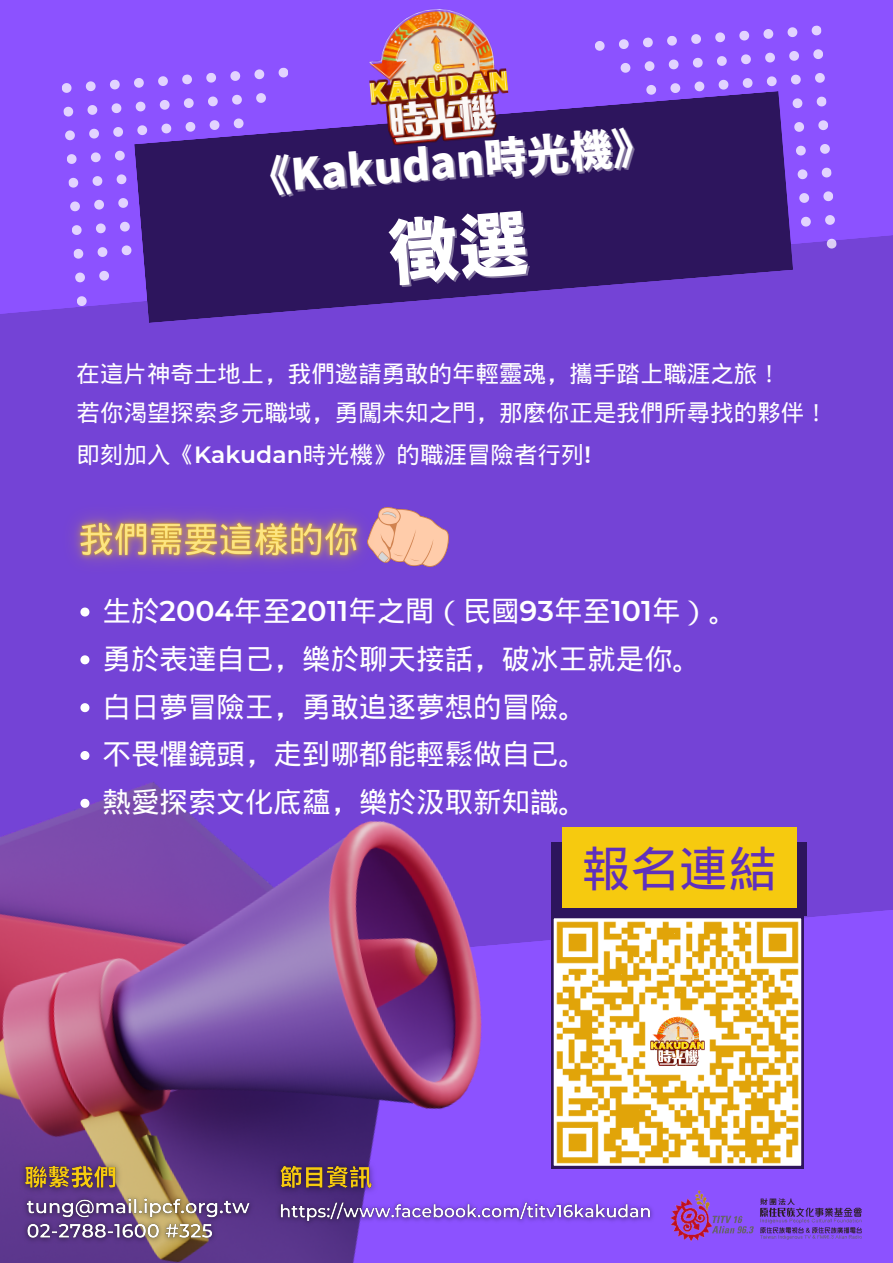
<style>
.page{position:relative;width:893px;height:1263px;background:#8c52ff}
.page>*{position:absolute;margin:0;border:0;box-sizing:border-box;transform-origin:0 0}
.t1{font:48.75px "Wen Quan Yi Micro Hei";color:#5f30bd}
.t2{font:42.83px "Gen Seki Gothic TW H";color:#fff}
.t3{font:28.5px "Wen Quan Yi Micro Hei";color:#fff}
.t4{font:23.48px/38.8px "Wen Quan Yi Micro Hei";color:#fff}
.s1{font-family:"Montserrat";font-weight:600}
</style>
<div class="page">
<div style="left:0;top:235px;width:893px;height:772px;background:#7443d6"></div>
<img style="left:0;top:720px;width:581px;height:543px">
<svg style="left:77px;top:296px;width:10px;height:10px"></svg>
<svg style="left:75px;top:272px;width:10px;height:11px"></svg>
<svg style="left:99px;top:270px;width:10px;height:11px"></svg>
<svg style="left:73px;top:249px;width:11px;height:10px"></svg>
<svg style="left:97px;top:247px;width:11px;height:10px"></svg>
<svg style="left:121px;top:245px;width:11px;height:11px"></svg>
<svg style="left:72px;top:225px;width:10px;height:10px"></svg>
<svg style="left:96px;top:223px;width:10px;height:11px"></svg>
<svg style="left:120px;top:221px;width:10px;height:11px"></svg>
<svg style="left:70px;top:201px;width:10px;height:11px"></svg>
<svg style="left:94px;top:199px;width:10px;height:11px"></svg>
<svg style="left:118px;top:198px;width:10px;height:10px"></svg>
<svg style="left:68px;top:177px;width:11px;height:11px"></svg>
<svg style="left:92px;top:176px;width:11px;height:10px"></svg>
<svg style="left:116px;top:174px;width:11px;height:11px"></svg>
<svg style="left:67px;top:154px;width:10px;height:10px"></svg>
<svg style="left:91px;top:152px;width:10px;height:11px"></svg>
<svg style="left:115px;top:150px;width:10px;height:11px"></svg>
<svg style="left:65px;top:130px;width:10px;height:11px"></svg>
<svg style="left:89px;top:128px;width:10px;height:11px"></svg>
<svg style="left:113px;top:127px;width:10px;height:10px"></svg>
<svg style="left:63px;top:106px;width:11px;height:11px"></svg>
<svg style="left:87px;top:105px;width:11px;height:10px"></svg>
<svg style="left:111px;top:103px;width:11px;height:10px"></svg>
<svg style="left:62px;top:83px;width:10px;height:10px"></svg>
<svg style="left:85px;top:81px;width:11px;height:10px"></svg>
<svg style="left:110px;top:79px;width:10px;height:11px"></svg>
<svg style="left:134px;top:78px;width:10px;height:10px"></svg>
<svg style="left:158px;top:76px;width:10px;height:10px"></svg>
<svg style="left:182px;top:74px;width:10px;height:11px"></svg>
<svg style="left:206px;top:73px;width:10px;height:10px"></svg>
<svg style="left:230px;top:71px;width:10px;height:10px"></svg>
<svg style="left:254px;top:69px;width:11px;height:11px"></svg>
<svg style="left:278px;top:67px;width:10px;height:11px"></svg>
<svg style="left:826px;top:238px;width:11px;height:11px"></svg>
<svg style="left:825px;top:215px;width:10px;height:10px"></svg>
<svg style="left:801px;top:216px;width:10px;height:11px"></svg>
<svg style="left:823px;top:191px;width:10px;height:10px"></svg>
<svg style="left:799px;top:193px;width:10px;height:10px"></svg>
<svg style="left:821px;top:167px;width:11px;height:11px"></svg>
<svg style="left:797px;top:169px;width:10px;height:10px"></svg>
<svg style="left:820px;top:144px;width:10px;height:10px"></svg>
<svg style="left:796px;top:145px;width:10px;height:11px"></svg>
<svg style="left:818px;top:120px;width:10px;height:10px"></svg>
<svg style="left:794px;top:122px;width:10px;height:10px"></svg>
<svg style="left:816px;top:96px;width:11px;height:11px"></svg>
<svg style="left:793px;top:98px;width:9px;height:10px"></svg>
<svg style="left:815px;top:73px;width:10px;height:10px"></svg>
<svg style="left:791px;top:74px;width:10px;height:11px"></svg>
<svg style="left:766px;top:76px;width:11px;height:10px"></svg>
<svg style="left:742px;top:78px;width:11px;height:10px"></svg>
<svg style="left:718px;top:79px;width:11px;height:11px"></svg>
<svg style="left:694px;top:81px;width:10px;height:10px"></svg>
<svg style="left:670px;top:83px;width:10px;height:8px"></svg>
<svg style="left:646px;top:85px;width:10px;height:6px"></svg>
<svg style="left:813px;top:49px;width:10px;height:10px"></svg>
<svg style="left:789px;top:51px;width:10px;height:10px"></svg>
<svg style="left:765px;top:52px;width:10px;height:11px"></svg>
<svg style="left:741px;top:54px;width:10px;height:11px"></svg>
<svg style="left:717px;top:56px;width:10px;height:10px"></svg>
<svg style="left:692px;top:57px;width:11px;height:11px"></svg>
<svg style="left:668px;top:59px;width:11px;height:11px"></svg>
<svg style="left:644px;top:61px;width:11px;height:10px"></svg>
<svg style="left:620px;top:63px;width:11px;height:10px"></svg>
<svg style="left:811px;top:25px;width:11px;height:11px"></svg>
<svg style="left:787px;top:27px;width:10px;height:10px"></svg>
<svg style="left:763px;top:29px;width:10px;height:10px"></svg>
<svg style="left:739px;top:30px;width:10px;height:11px"></svg>
<svg style="left:715px;top:32px;width:10px;height:11px"></svg>
<svg style="left:691px;top:34px;width:10px;height:10px"></svg>
<svg style="left:667px;top:36px;width:10px;height:10px"></svg>
<svg style="left:643px;top:37px;width:10px;height:11px"></svg>
<svg style="left:619px;top:39px;width:10px;height:10px"></svg>
<svg style="left:595px;top:41px;width:10px;height:10px"></svg>
<svg style="left:134px;top:91px;width:659px;height:232px;fill:#2d155d"></svg>
<div style="left:551px;top:843px;width:256px;height:73px;background:#2d155d"></div>
<img style="left:19px;top:1190px;width:240px;height:58px">
<img style="left:274px;top:1196px;width:371px;height:33px">
<img style="left:645px;top:1190px;width:217px;height:52px">
<img style="left:363px;top:8px;width:150px;height:151px">
<svg style="left:551px;top:916px;width:252px;height:252px"></svg>
<img style="left:406px;top:507px;width:43px;height:60px">
<img style="left:41px;top:480px;width:365px;height:118px">
<svg style="left:80px;top:607px;width:9px;height:9px"></svg>
<svg style="left:80px;top:655px;width:9px;height:9px"></svg>
<svg style="left:80px;top:703px;width:9px;height:9px"></svg>
<svg style="left:80px;top:751px;width:9px;height:9px"></svg>
<svg style="left:80px;top:799px;width:9px;height:9px"></svg>
<img style="left:16px;top:1156px;width:110px;height:42px">
<img style="left:271px;top:1156px;width:110px;height:43px">
<div style="left:562px;top:827px;width:234px;height:81px;background:#f6ca0f"></div>
<div style="left:389px;top:210px;width:142px;height:78px;background:#2d155d"></div>
<h1 class="t2" style="left:268px;top:153px;width:366px;rotate:-4deg">《Kakudan時光機》</h1>
<p class="t4" style="left:77px;top:355px;width:752px">在這片神奇土地上，我們邀請勇敢的年輕靈魂，攜手踏上職涯之旅！<br>若你渴望探索多元職域，勇闖未知之門，那麼你正是我們所尋找的夥伴！</p>
<p class="t4" style="left:77px;top:436px;width:516px">即刻加入《<span class="s1">Kakudan</span>時光機》的職涯冒險者行列<span class="s1">!</span></p>
<p class="t3" style="left:102px;top:594px;width:636px">生於<span class="s1">2004</span>年至<span class="s1">2011</span>年之間（民國<span class="s1">93</span>年至<span class="s1">101</span>年）。</p>
<p class="t3" style="left:102px;top:642px;width:600px">勇於表達自己，樂於聊天接話，破冰王就是你。</p>
<p class="t3" style="left:102px;top:690px;width:486px">白日夢冒險王，勇敢追逐夢想的冒險。</p>
<p class="t3" style="left:102px;top:738px;width:486px">不畏懼鏡頭，走到哪都能輕鬆做自己。</p>
<p class="t3" style="left:102px;top:786px;width:486px">熱愛探索文化底蘊，樂於汲取新知識。</p>
<p class="t1" style="left:582px;top:840px;width:196px">報名連結</p>
</div>
